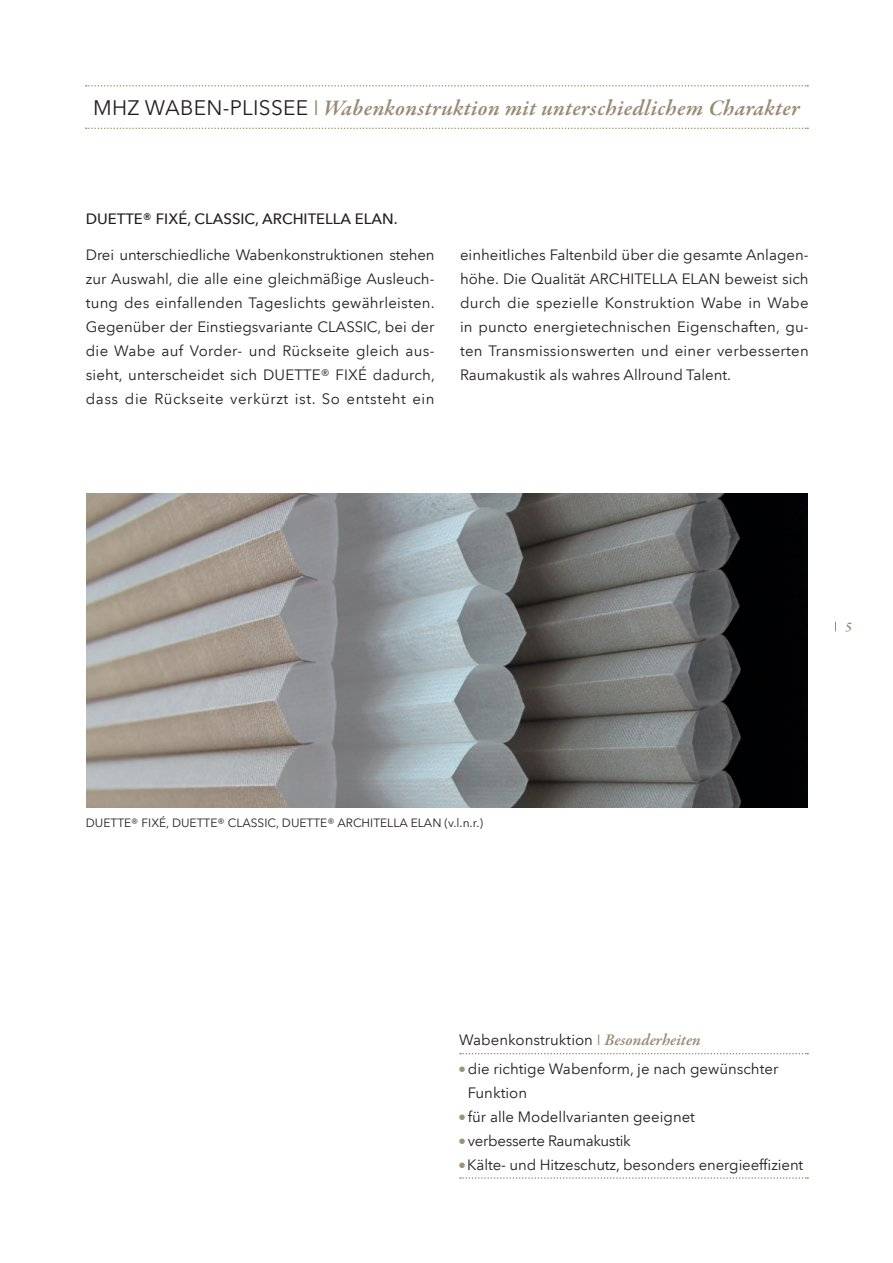
<style>
.page{position:relative;width:893px;height:1263px;background:#fff}
.page>*{position:absolute;margin:0;border:0;box-sizing:border-box;transform-origin:0 0}
.t1{font:italic 600 22.5px "Garamond Premr Pro";letter-spacing:.015em;color:#998a75}
.t2{font:15px/24px "Avenir Next LT Com";color:#231f20;text-align:justify}
.t3{font:500 15px "Avenir Next LT Com";color:#231f20}
.t4{font:italic 600 13.5px "Garamond Premr Pro";color:#998a75}
.t5{font:12px "Avenir Next LT Com";color:#231f20}
.s1{font-family:"Avenir Next LT Com";font-weight:400;font-style:normal;font-size:21px;color:#231f20}
.s2{font-family:"Avenir Next LT Com";font-weight:400;font-style:normal;font-size:21px}
.s3{color:#998a75}
.s4{font-family:"Garamond Premr Pro";font-weight:600;font-style:italic;font-size:16.5px;color:#998a75}
</style>
<div class="page">
<img style="left:86px;top:493px;width:722px;height:315px">
<svg style="left:86px;top:85px;width:722px;height:2px"></svg>
<svg style="left:86px;top:128px;width:722px;height:1px"></svg>
<svg style="left:460px;top:1053px;width:348px;height:1px"></svg>
<svg style="left:460px;top:1177px;width:348px;height:2px"></svg>
<svg style="left:459px;top:1066px;width:6px;height:6px"></svg>
<svg style="left:459px;top:1114px;width:6px;height:6px"></svg>
<svg style="left:459px;top:1138px;width:6px;height:6px"></svg>
<svg style="left:459px;top:1162px;width:6px;height:6px"></svg>
<h1 class="t1" style="left:93px;top:94px;width:708px"><span class="s1">MHZ WABEN-PLISSEE</span> <span class="s2">I</span> Wabenkonstruktion mit unterschiedlichem Charakter</h1>
<p class="t3" style="left:86px;top:210px;width:313px">DUETTE® FIXÉ, CLASSIC, ARCHITELLA ELAN.</p>
<p class="t2" style="left:86px;top:243px;width:351px">Drei unterschiedliche Wabenkonstruktionen stehen zur Auswahl, die alle eine gleichmäßige Ausleuch&shy;tung des einfallenden Tageslichts gewährleisten.<br>Gegenüber der Einstiegsvariante CLASSIC, bei der die Wabe auf Vorder- und Rückseite gleich aus&shy;sieht, unterscheidet sich DUETTE® FIXÉ dadurch, dass die Rückseite verkürzt ist. So entsteht ein</p>
<p class="t2" style="left:460px;top:243px;width:350px">einheitliches Faltenbild über die gesamte Anlagen&shy;höhe. Die Qualität ARCHITELLA ELAN beweist sich durch die spezielle Konstruktion Wabe in Wabe in puncto energietechnischen Eigenschaften, gu&shy;ten Transmissionswerten und einer verbesserten Raumakustik als wahres Allround Talent.</p>
<p class="t5" style="left:86px;top:815px;width:399px">DUETTE® FIXÉ, DUETTE® CLASSIC, DUETTE® ARCHITELLA ELAN (v.l.n.r.)</p>
<p class="t4" style="left:845px;top:618px;width:8px">5</p>
<p class="t2" style="left:468px;top:1026px;width:312px;line-height:28.3px;text-indent:-9px">Wabenkonstruktion <span class="s3">I</span> <span class="s4">Besonderheiten<br></span>die richtige Wabenform, je nach gewünschter</p>
<p class="t2" style="left:467px;top:1080px;width:338px;text-align:left">Funktion<br>für alle Modellvarianten geeignet<br>verbesserte Raumakustik<br>Kälte- und Hitzeschutz, besonders energieeffizient</p>
</div>
